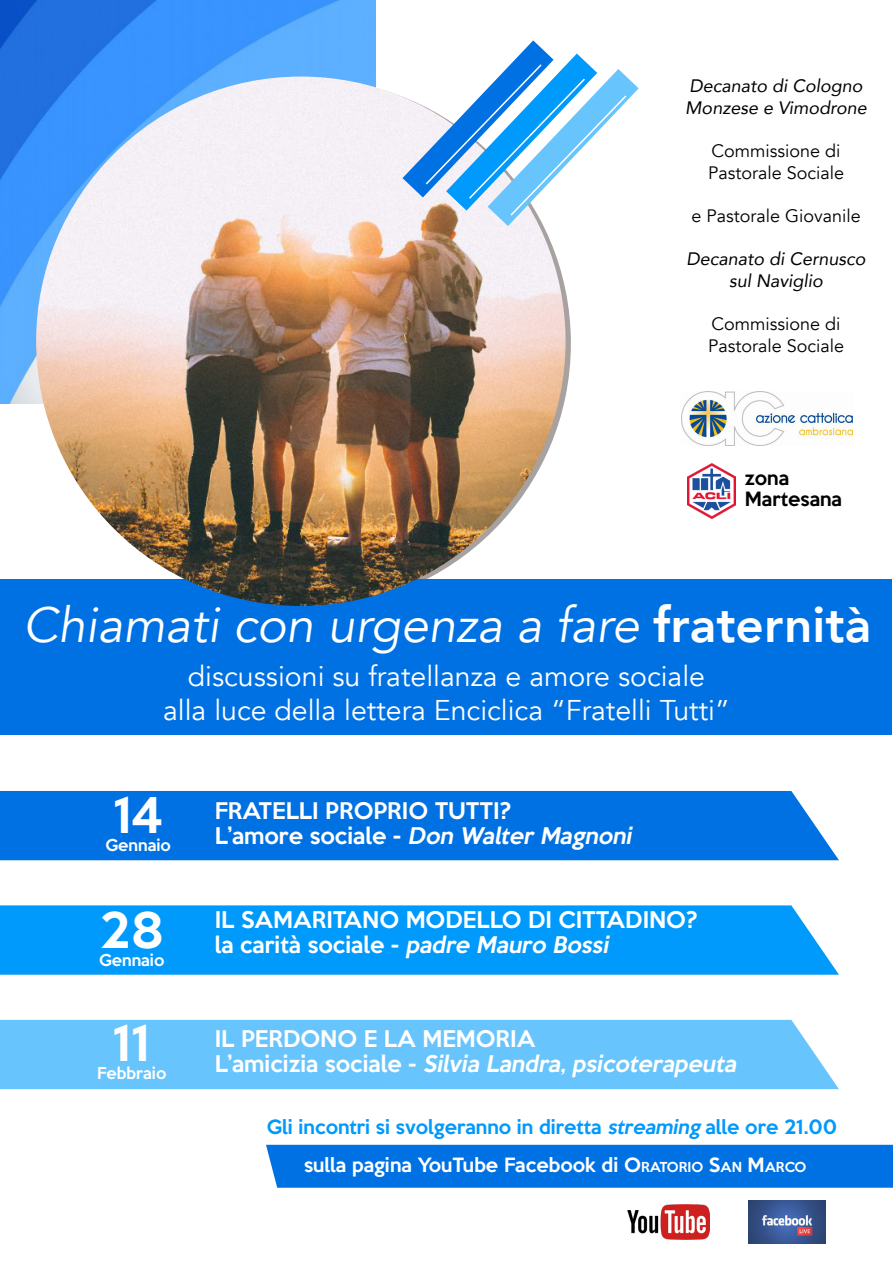
<style>
.page{position:relative;width:893px;height:1263px;background:#fff}
.page>*{position:absolute;margin:0;border:0;box-sizing:border-box;transform-origin:0 0}
.t1{font:italic 49.5px "Avenir";color:#fff}
.t2{font:500 45px "Keep Calm";color:#fff}
.t3{font:28.5px "Avenir";color:#fff}
.t4{font:500 21px "Keep Calm";color:#fff}
.t5{font:italic 500 21px "Keep Calm";color:#fff}
.t6{font:18px "Avenir";color:#000}
.t7{font:italic 18px "Avenir";color:#000}
.t8{font:500 18px "Keep Calm";color:#0099fc}
.t9{font:500 18px "Keep Calm";color:#fff}
.t10{font:500 18px "Keep Calm";color:#000}
.t11{font:500 15px "Keep Calm";color:#fff}
.s1{font-weight:800;font-style:normal}
.s2{font-style:inherit}
.s3{font-style:normal}
.s4{font-style:italic}
.s5{font-size:12.6px}
</style>
<div class="page">
<div style="left:1px;top:579px;width:891px;height:155px;background:#0071e2"></div>
<img style="left:0;top:0;width:375px;height:404px">
<img style="left:36px;top:77px;width:530px;height:529px;border-radius:265px">
<div style="left:266px;top:1145px;width:627px;height:43px;background:#0071e2"></div>
<div style="left:0;top:791px;width:839px;height:69px;background:#0071e2"></div>
<div style="left:0;top:905px;width:839px;height:70px;background:#0099fc"></div>
<div style="left:0;top:1020px;width:839px;height:69px;background:#68c4fc"></div>
<img style="left:628px;top:1205px;width:81px;height:34px">
<img style="left:682px;top:391px;width:171px;height:54px">
<img style="left:687px;top:463px;width:49px;height:55px">
<img style="left:748px;top:1201px;width:77px;height:42px">
<svg style="left:402px;top:40px;width:237px;height:186px"></svg>
<p class="t7" style="left:689px;top:75px;width:175px">Decanato di Cologno</p>
<p class="t7" style="left:685px;top:97px;width:183px">Monzese e Vimodrone</p>
<p class="t6" style="left:711px;top:140px;width:131px">Commissione di</p>
<p class="t6" style="left:708px;top:162px;width:137px">Pastorale Sociale</p>
<p class="t6" style="left:691px;top:205px;width:171px">e Pastorale Giovanile</p>
<p class="t7" style="left:686px;top:248px;width:181px">Decanato di Cernusco</p>
<p class="t7" style="left:729px;top:270px;width:95px">sul Naviglio</p>
<p class="t6" style="left:711px;top:313px;width:131px">Commissione di</p>
<p class="t6" style="left:708px;top:335px;width:137px">Pastorale Sociale</p>
<p class="t10" style="left:745px;top:462px;width:46px">zona</p>
<p class="t10" style="left:745px;top:483px;width:99px">Martesana</p>
<p class="t1" style="left:23px;top:596px;width:850px">Chiamati con urgenza a fare <span class="s1">fraternità</span></p>
<p class="t3" style="left:188px;top:659px;width:519px">discussioni su fratellanza e amore sociale</p>
<p class="t3" style="left:163px;top:693px;width:568px">alla luce della lettera Enciclica “Fratelli Tutti”</p>
<p class="t2" style="left:113px;top:776px;width:51px">14</p>
<p class="t11" style="left:105px;top:832px;width:67px">Gennaio</p>
<p class="t2" style="left:100px;top:891px;width:65px">28</p>
<p class="t11" style="left:99px;top:947px;width:67px">Gennaio</p>
<p class="t2" style="left:113px;top:1004px;width:39px">11</p>
<p class="t11" style="left:97px;top:1060px;width:71px">Febbraio</p>
<p class="t4" style="left:215px;top:792px;width:298px">FRATELLI PROPRIO TUTTI<span class="s2">?</span></p>
<p class="t5" style="left:215px;top:817px;width:424px"><span class="s3">L’ a m o re s o c i a l e -</span> Don WalterMagnoni</p>
<p class="t4" style="left:215px;top:901px;width:484px">IL SAMARITANO MODELLO DI CITTADINO?</p>
<p class="t4" style="left:215px;top:926px;width:401px">la carità sociale - <span class="s4">padre Mauro Bossi</span></p>
<p class="t4" style="left:215px;top:1021px;width:322px">IL PERDONO E LA MEMORIA</p>
<p class="t5" style="left:215px;top:1046px;width:528px"><span class="s3">L ’ a m i c i z i a s o c i a l e -</span> Silvia Landra,psicoterapeuta</p>
<p class="t8" style="left:267px;top:1111px;width:572px">Gli incontri si svolgeranno in diretta <span class="s4">streaming</span> alle ore 21.00</p>
<p class="t9" style="left:304px;top:1149px;width:503px">sulla pagina YouTube Facebook di <span class="s2">O</span><span class="s5">RATORIO</span> <span class="s2">S</span><span class="s5">AN</span> <span class="s2">M</span><span class="s5">ARCO</span></p>
</div>
